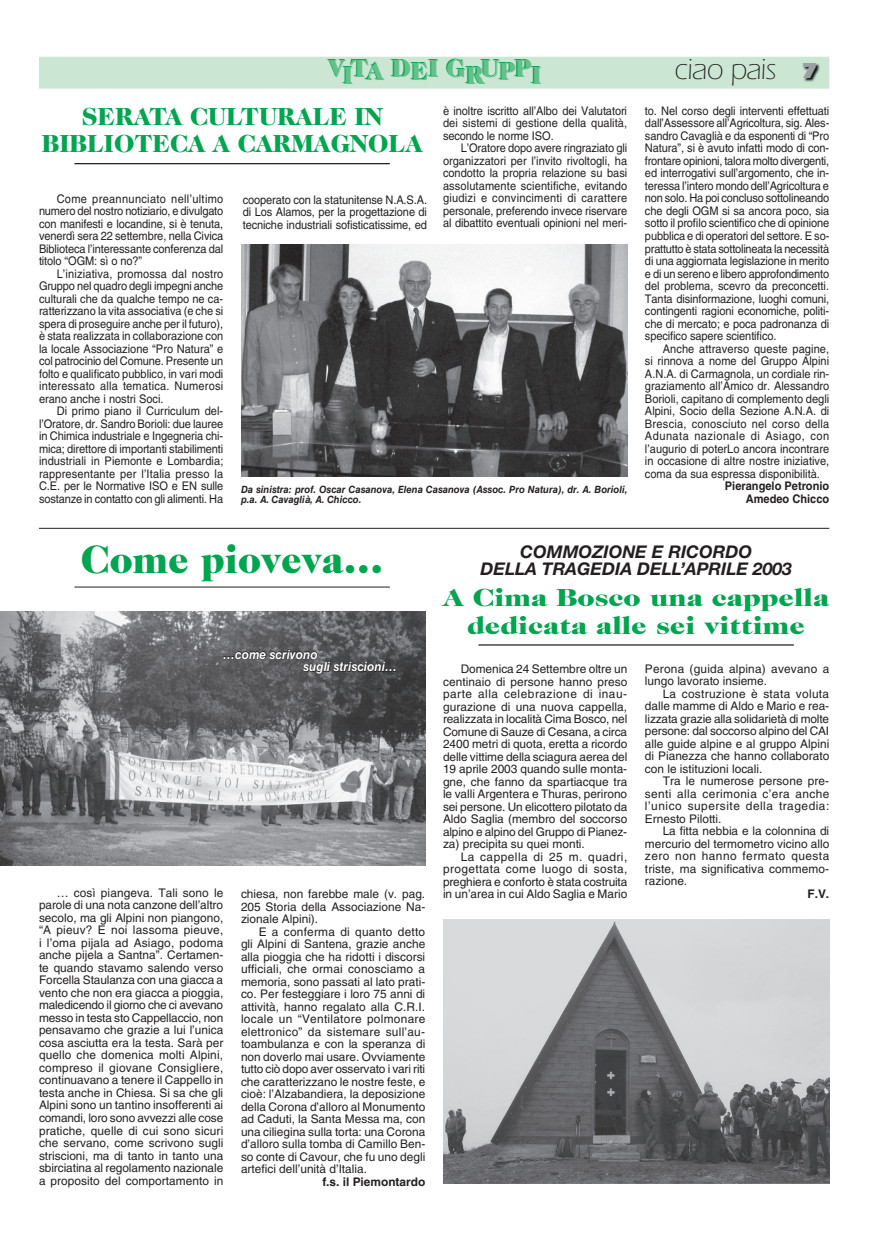
<style>
.page{position:relative;width:886px;height:1241px;background:#fff}
.page>*{position:absolute;margin:0;border:0;box-sizing:border-box;transform-origin:0 0}
.t1{font:900 40px "Caslon 224 Std";color:#00a54f}
.t2{font:300 30px "ITC Eras Std";letter-spacing:-.02em;color:#231f20}
.t3{font:900 25px/27.5px "Caslon 224 Std";color:#00a54f;text-align:center;scale:1.2 1}
.t4{font:900 25px/27.5px "Caslon 224 Std";color:#00a54f;text-align:center}
.t5{font:900 25px "Caslon 224 Std";letter-spacing:-.025em;color:#00a54f}
.t6{font:italic 700 17.5px/17.5px "Helvetica Neue LT Std";color:#231f20;text-align:center}
.t7{font:italic 700 12.5px/12.5px "Helvetica LT Std";color:#fff;scale:.95 1}
.t8{font:11.88px/12.5px "Helvetica LT Std";color:#231f20;text-align:justify}
.t9{font:11.88px/12.5px "Helvetica LT Std";color:#231f20;text-align:justify;scale:.93 1}
.t10{font:700 11.88px/12.5px "Helvetica LT Std";color:#231f20;text-align:right;scale:.93 1}
.t11{font:700 11.88px "Helvetica LT Std";color:#231f20}
.t12{font:italic 700 10px/10.2px "Helvetica LT Std";color:#231f20;scale:.95 1}
.s1{font-weight:900;font-size:22.5px;color:#9d9fa2}
</style>
<div class="page">
<div style="left:40px;top:57px;width:789px;height:31px;background:#cbe6d3"></div>
<div style="left:39px;top:57px;width:790px;height:32px;border:1px solid #cbe6d3"></div>
<img style="left:803px;top:63px;width:17px;height:19px">
<hr style="left:74px;top:586px;width:316px;height:1px;background:#231f20">
<img style="left:0;top:611px;width:425px;height:254px">
<svg style="left:223px;top:649px;width:173px;height:25px"></svg>
<hr style="left:478px;top:644px;width:316px;height:1px;background:#231f20">
<img style="left:443px;top:919px;width:386px;height:264px">
<hr style="left:74px;top:163px;width:316px;height:1px;background:#231f20">
<hr style="left:39px;top:528px;width:790px;height:1px;background:#231f20">
<img style="left:241px;top:244px;width:386px;height:232px">
<h3 class="t5" style="left:327px;top:53px;width:215px">VITA DEI GRUPPI</h3>
<h2 class="t2" style="left:674px;top:53px;width:144px">ciao pais <span class="s1">7</span></h2>
<p class="t9" style="left:443px;top:104px;width:200px">è inoltre iscritto all’Albo dei Valutatori dei sistemi di gestione della qualità, secondo le norme ISO.</p>
<p class="t9" style="left:443px;top:142px;width:200px;text-indent:18px">L’Oratore dopo avere ringraziato gli organizzatori per l’invito rivoltogli, ha condotto la propria relazione su basi assolutamente scientifiche, evitando giudizi e convincimenti di carattere personale, preferendo invece riservare al dibattito eventuali opinioni nel meri-</p>
<h3 class="t4" style="left:42px;top:102px;width:382px">SERATA CULTURALE IN<br>BIBLIOTECA A CARMAGNOLA</h3>
<p class="t9" style="left:39px;top:192px;width:200px;text-indent:18px">Come preannunciato nell’ultimo numero del nostro notiziario, e divulgato con manifesti e locandine, si è tenuta, venerdì sera 22 settembre, nella Civica Biblioteca l’interessante conferenza dal titolo “OGM: sì o no?”</p>
<p class="t9" style="left:39px;top:267px;width:200px;text-indent:18px">L’iniziativa, promossa dal nostro Gruppo nel quadro degli impegni anche culturali che da qualche tempo ne ca&shy;ratterizzano la vita associativa (e che si spera di proseguire anche per il futuro), è stata realizzata in collaborazione con la locale Associazione “Pro Natura” e col patrocinio del Comune. Presente un folto e qualificato pubblico, in vari modi interessato alla tematica. Numerosi erano anche i nostri Soci.</p>
<p class="t9" style="left:39px;top:404px;width:200px;text-indent:18px">Di primo piano il Curriculum del&shy;l’Oratore, dr. Sandro Borioli: due lauree in Chimica industriale e Ingegneria chi&shy;mica; direttore di importanti stabilimenti industriali in Piemonte e Lombardia; rappresentante per l’Italia presso la C.E. per le Normative ISO e EN sulle sostanze in contatto con gli alimenti. Ha</p>
<p class="t9" style="left:243px;top:193px;width:200px">cooperato con la statunitense N.A.S.A. di Los Alamos, per la progettazione di tecniche industriali sofisticatissime, ed</p>
<p class="t12" style="left:241px;top:484px;width:408px">Da sinistra: prof. Oscar Casanova, Elena Casanova (Assoc. Pro Natura), dr. A. Borioli, p.a. A. Cavaglià, A. Chicco.</p>
<p class="t9" style="left:645px;top:104px;width:200px">to. Nel corso degli interventi effettuati dall’Assessore all’Agricoltura, sig. Ales&shy;sandro Cavaglià e da esponenti di “Pro Natura”, si è avuto infatti modo di con&shy;frontare opinioni, talora molto divergenti, ed interrogativi sull’argomento, che in&shy;teressa l’intero mondo dell’Agricoltura e non solo. Ha poi concluso sottolineando che degli OGM si sa ancora poco, sia sotto il profilo scientifico che di opinione pubblica e di operatori del settore. E so&shy;prattutto è stata sottolineata la necessità di una aggiornata legislazione in merito e di un sereno e libero approfondimento del problema, scevro da preconcetti.<br>Tanta disinformazione, luoghi comuni, contingenti ragioni economiche, politi&shy;che di mercato; e poca padronanza di specifico sapere scientifico.</p>
<p class="t9" style="left:645px;top:342px;width:200px;text-indent:18px">Anche attraverso queste pagine, si rinnova a nome del Gruppo Alpini A.N.A. di Carmagnola, un cordiale rin&shy;graziamento all’Amico dr. Alessandro Borioli, capitano di complemento degli Alpini, Socio della Sezione A.N.A. di Brescia, conosciuto nel corso della Adunata nazionale di Asiago, con l’augurio di poterLo ancora incontrare in occasione di altre nostre iniziative, coma da sua espressa disponibilità.</p>
<p class="t10" style="left:725px;top:479px;width:114px">Pierangelo Petronio<br>Amedeo Chicco</p>
<h1 class="t1" style="left:81px;top:535px;width:304px">Come pioveva…</h1>
<p class="t7" style="left:303px;top:647px;width:100px;text-indent:-80px">…come scrivono<br>sugli striscioni…</p>
<p class="t8" style="left:39px;top:886px;width:186px;text-indent:18px">… così piangeva. Tali sono le parole di una nota canzone dell’altro secolo, ma gli Alpini non piangono, “A pieuv? E noi lassoma pieuve, i l’oma pijala ad Asiago, podoma anche pijela a Santna”. Certamen&shy;te quando stavamo salendo verso Forcella Staulanza con una giacca a vento che non era giacca a pioggia, maledicendo il giorno che ci avevano messo in testa sto Cappellaccio, non pensavamo che grazie a lui l’unica cosa asciutta era la testa. Sarà per quello che domenica molti Alpini, compreso il giovane Consigliere, continuavano a tenere il Cappello in testa anche in Chiesa. Si sa che gli Alpini sono un tantino insofferenti ai comandi, loro sono avvezzi alle cose pratiche, quelle di cui sono sicuri che servano, come scrivono sugli striscioni, ma di tanto in tanto una sbirciatina al regolamento nazionale a proposito del comportamento in</p>
<p class="t8" style="left:241px;top:887px;width:186px">chiesa, non farebbe male (v. pag.<br>205 Storia della Associazione Na&shy;zionale Alpini).</p>
<p class="t8" style="left:241px;top:925px;width:186px;text-indent:18px">E a conferma di quanto detto gli Alpini di Santena, grazie anche alla pioggia che ha ridotti i discorsi ufficiali, che ormai conosciamo a memoria, sono passati al lato prati&shy;co. Per festeggiare i loro 75 anni di attività, hanno regalato alla C.R.I. locale un “Ventilatore polmonare elettronico” da sistemare sull’au&shy;toambulanza e con la speranza di non doverlo mai usare. Ovviamente tutto ciò dopo aver osservato i vari riti che caratterizzano le nostre feste, e cioè: l’Alzabandiera, la deposizione della Corona d’alloro al Monumento ad Caduti, la Santa Messa ma, con una ciliegina sulla torta: una Corona d’alloro sulla tomba di Camillo Ben&shy;so conte di Cavour, che fu uno degli artefici dell’unità d’Italia.</p>
<p class="t11" style="left:322px;top:1174px;width:104px">f.s. il Piemontardo</p>
<h3 class="t6" style="left:480px;top:542px;width:313px">COMMOZIONE E RICORDO<br>DELLA TRAGEDIA DELL’APRILE 2003</h3>
<h3 class="t3" style="left:443px;top:583px;width:323px">A Cima Bosco una cappella dedicata alle sei vittime</h3>
<p class="t8" style="left:443px;top:662px;width:186px;text-indent:18px">Domenica 24 Settembre oltre un centinaio di persone hanno preso parte alla celebrazione di inau&shy;gurazione di una nuova cappella, realizzata in località Cima Bosco, nel Comune di Sauze di Cesana, a circa 2400 metri di quota, eretta a ricordo delle vittime della sciagura aerea del 19 aprile 2003 quando sulle monta&shy;gne, che fanno da spartiacque tra le valli Argentera e Thuras, perirono sei persone. Un elicottero pilotato da Aldo Saglia (membro del soccorso alpino e alpino del Gruppo di Pianez&shy;za) precipita su quei monti.</p>
<p class="t8" style="left:443px;top:850px;width:186px;text-indent:18px">La cappella di 25 m. quadri, progettata come luogo di sosta, preghiera e conforto è stata costruita in un’area in cui Aldo Saglia e Mario</p>
<p class="t8" style="left:645px;top:662px;width:186px">Perona (guida alpina) avevano a lungo lavorato insieme.</p>
<p class="t8" style="left:645px;top:687px;width:186px;text-indent:18px">La costruzione è stata voluta dalle mamme di Aldo e Mario e rea&shy;lizzata grazie alla solidarietà di molte persone: dal soccorso alpino del CAI alle guide alpine e al gruppo Alpini di Pianezza che hanno collaborato con le istituzioni locali.</p>
<p class="t8" style="left:645px;top:774px;width:186px;text-indent:18px">Tra le numerose persone pre&shy;senti alla cerimonia c’era anche l’unico supersite della tragedia:<br>Ernesto Pilotti.</p>
<p class="t8" style="left:645px;top:824px;width:186px;text-indent:18px">La fitta nebbia e la colonnina di mercurio del termometro vicino allo zero non hanno fermato questa triste, ma significativa commemo&shy;razione.</p>
<p class="t11" style="left:807px;top:886px;width:23px">F.V.</p>
</div>
